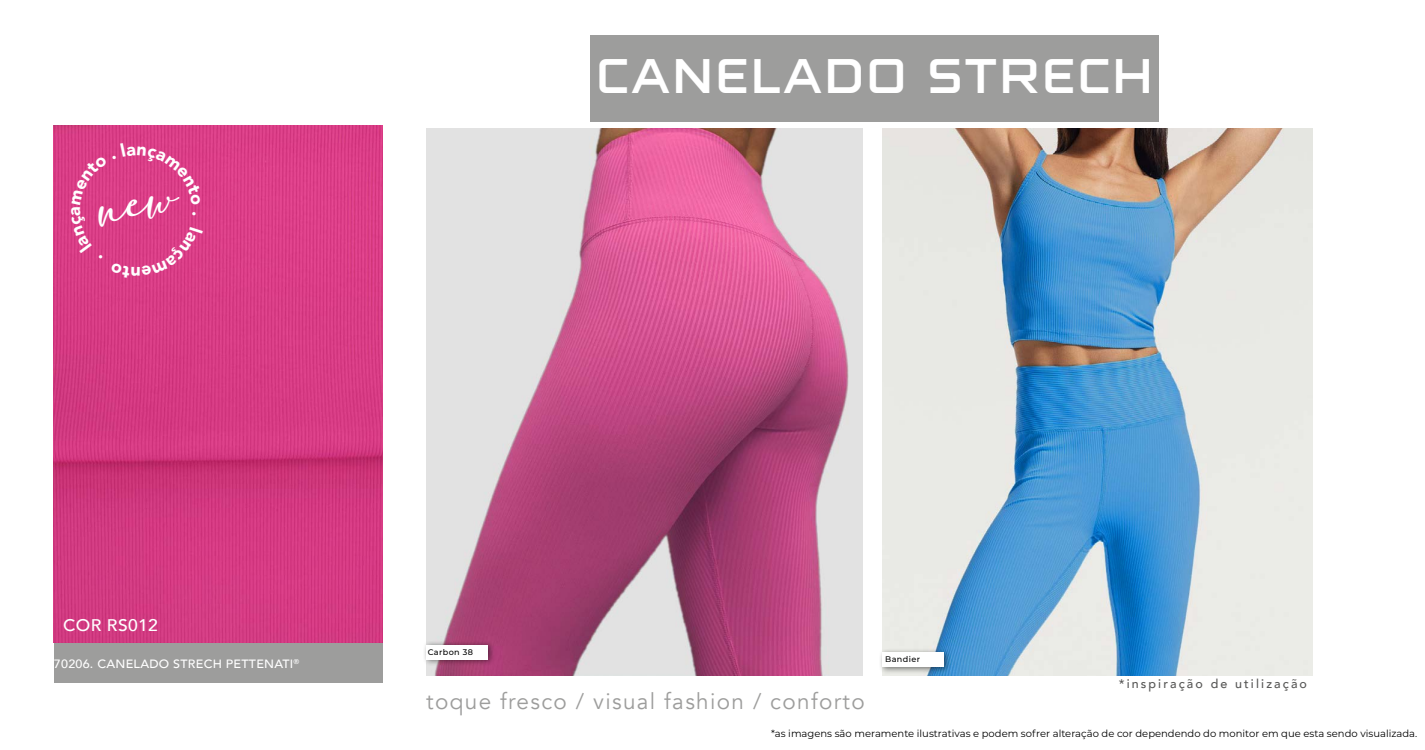
<style>
.page{position:relative;width:1425px;height:750px;background:#fff}
.page>*{position:absolute;margin:0;border:0;box-sizing:border-box;transform-origin:0 0}
.t1{font:48.5px "Armstrong";letter-spacing:.06em;color:#fff}
.t2{font:22.5px "Avenir";letter-spacing:.06em;color:#9d9d9c}
.t3{font:500 16.75px "Avenir";letter-spacing:.02em;color:#fff;scale:1.04 1}
.t4{font:500 12.5px "Avenir";letter-spacing:.17em;color:#575756}
.t5{font:500 12px "Avenir";letter-spacing:.02em;color:#fff;scale:1.04 1}
.t6{font:10px "Montserrat";color:#000}
.t7{font:500 8.12px "Montserrat";letter-spacing:.05em;color:#000}
</style>
<div class="page">
<div style="left:590px;top:35px;width:569px;height:87px;background:#9d9d9c"></div>
<div style="left:54px;top:643px;width:329px;height:40px;background:#9d9d9c"></div>
<img style="left:882px;top:129px;width:431px;height:546px">
<img style="left:426px;top:129px;width:436px;height:546px">
<div style="left:879px;top:648px;width:72px;height:26px;background:#000;opacity:.5"></div>
<div style="left:882px;top:652px;width:62px;height:15px;background:#fff"></div>
<div style="left:422px;top:640px;width:73px;height:26px;background:#000;opacity:.5"></div>
<div style="left:426px;top:645px;width:62px;height:15px;background:#fff"></div>
<img style="left:54px;top:125px;width:329px;height:518px">
<svg style="left:71px;top:143px;width:132px;height:135px;background:#d93d86"></svg>
<h1 class="t1" style="left:596px;top:49px;width:558px">CANELADO STRECH</h1>
<h3 class="t3" style="left:63px;top:611px;width:93px">COR RS012</h3>
<p class="t5" style="left:54px;top:653px;width:237px">70206. CANELADO STRECH PETTENATI<sup>®</sup></p>
<p class="t7" style="left:428px;top:646px;width:47px">Carbon 38</p>
<h2 class="t2" style="left:426px;top:688px;width:440px">toque fresco / visual fashion / conforto</h2>
<p class="t7" style="left:885px;top:654px;width:37px">Bandier</p>
<p class="t4" style="left:1119px;top:673px;width:190px">*inspiração de utilização</p>
<p class="t6" style="left:771px;top:727px;width:648px">*as imagens são meramente ilustrativas e podem sofrer alteração de cor dependendo do monitor em que esta sendo visualizada.</p>
</div>
